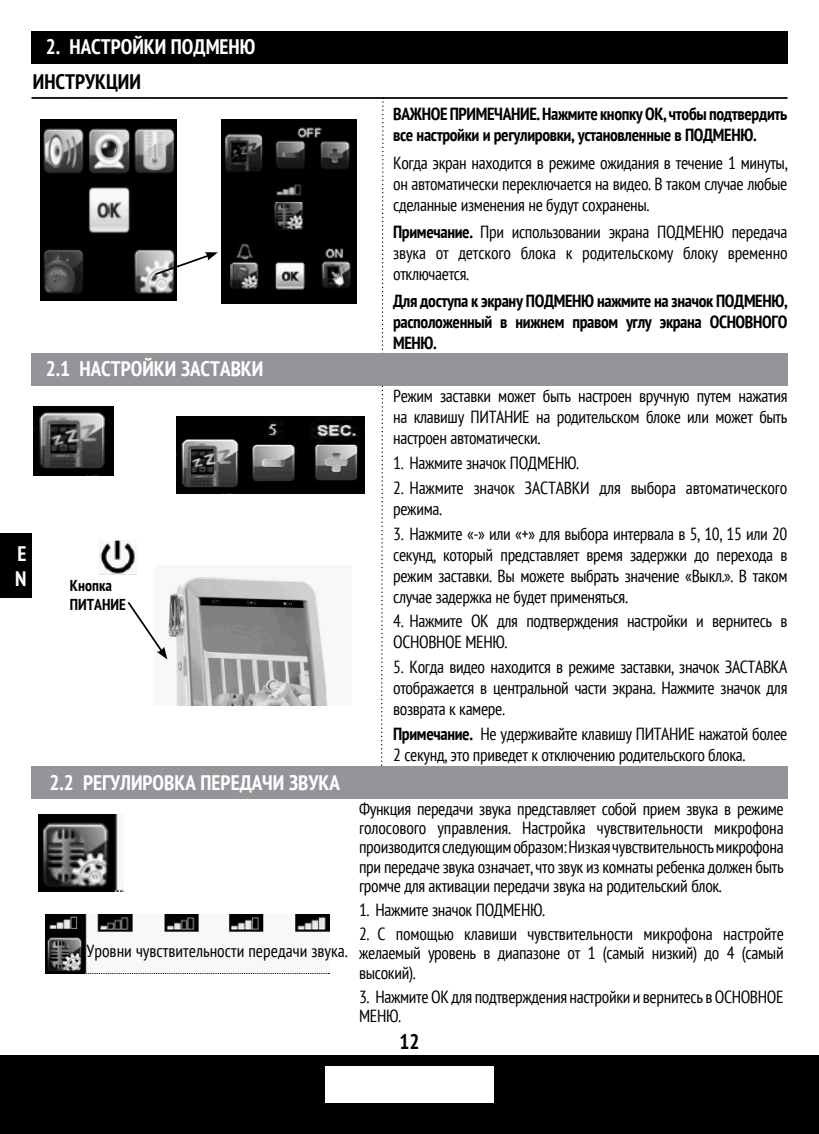
<style>
.page{position:relative;width:819px;height:1134px;background:#fff}
.page>*{position:absolute;margin:0;border:0;box-sizing:border-box;transform-origin:0 0}
.t1{font:700 condensed 21px/25.2px "PT Sans";color:#fff}
.t2{font:700 condensed 21px "PT Sans";color:#000}
.t3{font:condensed 17.5px/21px "PT Sans";letter-spacing:-.02em;color:#000;text-align:justify}
.t4{font:700 condensed 17.5px/21px "PT Sans";letter-spacing:-.02em;color:#000}
.t5{font:condensed 17.5px "PT Sans";color:#000}
.t6{font:700 condensed 15.75px/18.9px "PT Sans";color:#000}
.s1{font-weight:700}
</style>
<div class="page">
<div style="left:0;top:1056px;width:819px;height:78px;background:#000"></div>
<div style="left:326px;top:1066px;width:167px;height:37px;background:#fff"></div>
<svg style="left:380px;top:101px;width:4px;height:665px"></svg>
<img style="left:45px;top:915px;width:284px;height:58px">
<img style="left:38px;top:815px;width:85px;height:76px">
<div style="left:32px;top:766px;width:756px;height:33px;background:#939598"></div>
<div style="left:32px;top:32px;width:756px;height:32px;background:#000"></div>
<hr style="left:32px;top:97px;width:756px;height:2px;background:#000">
<img style="left:176px;top:416px;width:189px;height:77px">
<svg style="left:33px;top:475px;width:80px;height:1px"></svg>
<img style="left:33px;top:407px;width:80px;height:68px">
<img style="left:100px;top:540px;width:35px;height:34px">
<img style="left:166px;top:577px;width:162px;height:128px">
<svg style="left:127px;top:600px;width:40px;height:59px"></svg>
<div style="left:32px;top:354px;width:756px;height:32px;background:#939598"></div>
<div style="left:0;top:533px;width:32px;height:65px;background:#000"></div>
<img style="left:41px;top:120px;width:136px;height:181px">
<svg style="left:153px;top:252px;width:65px;height:24px"></svg>
<img style="left:221px;top:119px;width:135px;height:185px">
<p class="t1" style="left:46px;top:34px;width:211px">2. НАСТРОЙКИ ПОДМЕНЮ</p>
<p class="t2" style="left:33px;top:68px;width:109px">ИНСТРУКЦИИ</p>
<p class="t1" style="left:46px;top:356px;width:219px">2.1 НАСТРОЙКИ ЗАСТАВКИ</p>
<p class="t1" style="left:15px;top:541px;width:13px">E<br>N</p>
<p class="t6" style="left:70px;top:576px;width:57px">Кнопка<br>ПИТАНИЕ</p>
<p class="t1" style="left:50px;top:770px;width:292px">2.2 РЕГУЛИРОВКА ПЕРЕДАЧИ ЗВУКА</p>
<p class="t5" style="left:87px;top:939px;width:263px">Уровни чувствительности передачи звука.</p>
<p class="t4" style="left:393px;top:103px;width:396px">ВАЖНОЕ ПРИМЕЧАНИЕ. Нажмите кнопку ОК, чтобы подтвердить все настройки и регулировки, установленные в ПОДМЕНЮ.</p>
<p class="t3" style="left:393px;top:151px;width:396px">Когда экран находится в режиме ожидания в течение 1 минуты, он автоматически переключается на видео. В таком случае любые сделанные изменения не будут сохранены.</p>
<p class="t3" style="left:393px;top:221px;width:396px"><span class="s1">Примечание.</span> При использовании экрана ПОДМЕНЮ передача звука от детского блока к родительскому блоку временно отключается.</p>
<p class="t4" style="left:393px;top:290px;width:396px;text-align:justify">Для доступа к экрану ПОДМЕНЮ нажмите на значок ПОДМЕНЮ, расположенный в нижнем правом углу экрана ОСНОВНОГО МЕНЮ.</p>
<p class="t3" style="left:393px;top:385px;width:396px">Режим заставки может быть настроен вручную путем нажатия на клавишу ПИТАНИЕ на родительском блоке или может быть настроен автоматически.</p>
<p class="t3" style="left:393px;top:452px;width:187px">1. Нажмите значок ПОДМЕНЮ.</p>
<p class="t3" style="left:393px;top:477px;width:396px">2. Нажмите значок ЗАСТАВКИ для выбора автоматического режима.</p>
<p class="t3" style="left:393px;top:523px;width:396px">3. Нажмите «-» или «+» для выбора интервала в 5, 10, 15 или 20 секунд, который представляет время задержки до перехода в режим заставки. Вы можете выбрать значение «Выкл.». В таком случае задержка не будет применяться.</p>
<p class="t3" style="left:393px;top:610px;width:396px">4. Нажмите ОК для подтверждения настройки и вернитесь в<br>ОСНОВНОЕ МЕНЮ.</p>
<p class="t3" style="left:393px;top:656px;width:396px">5. Когда видео находится в режиме заставки, значок ЗАСТАВКА отображается в центральной части экрана. Нажмите значок для возврата к камере.</p>
<p class="t3" style="left:393px;top:723px;width:396px"><span class="s1">Примечание.</span> Не удерживайте клавишу ПИТАНИЕ нажатой более<br>2 секунд, это приведет к отключению родительского блока.</p>
<p class="t3" style="left:359px;top:799px;width:426px;line-height:19.2px">Функция передачи звука представляет собой прием звука в режиме голосового управления. Настройка чувствительности микрофона производится следующим образом: Низкая чувствительность микрофона при передаче звука означает, что звук из комнаты ребенка должен быть громче для активации передачи звука на родительский блок.</p>
<p class="t3" style="left:359px;top:899px;width:187px">1. Нажмите значок ПОДМЕНЮ.</p>
<p class="t3" style="left:359px;top:924px;width:426px;line-height:19.2px">2. С помощью клавиши чувствительности микрофона настройте желаемый уровень в диапазоне от 1 (самый низкий) до 4 (самый высокий).</p>
<p class="t3" style="left:359px;top:987px;width:426px;line-height:19.2px">3. Нажмите OK для подтверждения настройки и вернитесь в ОСНОВНОЕ<br>МЕНЮ.</p>
<p class="t2" style="left:399px;top:1028px;width:22px">12</p>
</div>
